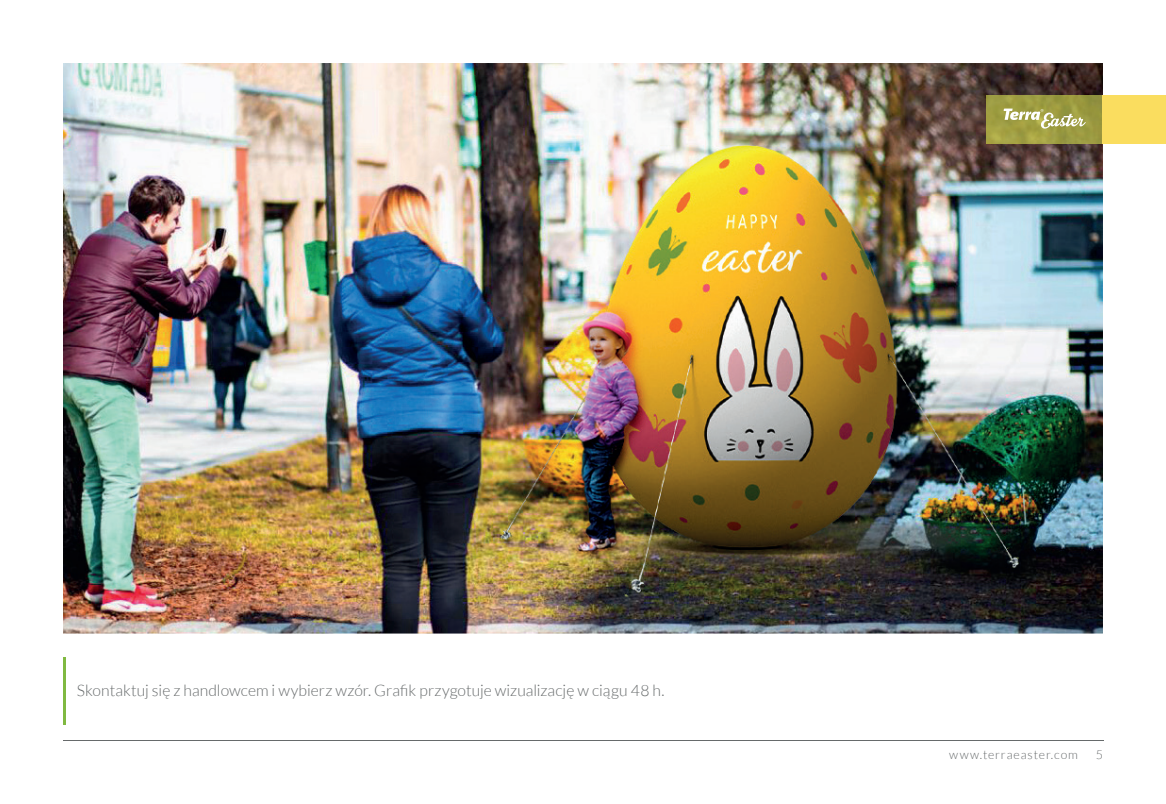
<style>
.page{position:relative;width:1166px;height:804px;background:#fff}
.page>*{position:absolute;margin:0;border:0;box-sizing:border-box;transform-origin:0 0}
.t1{font:300 15.75px "Lato";color:#666a6b}
.t2{font:300 12.42px "Lato";color:#666a6b}
.t3{font:300 12.25px "Lato";letter-spacing:.07em;color:#666a6b}
</style>
<div class="page">
<hr style="left:63px;top:656px;width:3px;height:68px;background:#80b941">
<img style="left:63px;top:63px;width:1040px;height:570px">
<img style="left:986px;top:95px;width:117px;height:48px">
<div style="left:1103px;top:95px;width:63px;height:48px;background:#fadd5f"></div>
<svg style="left:1003px;top:109px;width:83px;height:20px"></svg>
<hr style="left:63px;top:740px;width:1040px;height:1px;background:#666a6b">
<p class="t1" style="left:77px;top:682px;width:589px">Skontaktuj się z handlowcem i wybierz wzór. Grafik przygotuje wizualizację w ciągu 48 h.</p>
<p class="t3" style="left:949px;top:748px;width:130px">www.terraeaster.com</p>
<p class="t2" style="left:1095px;top:748px;width:9px">5</p>
</div>
